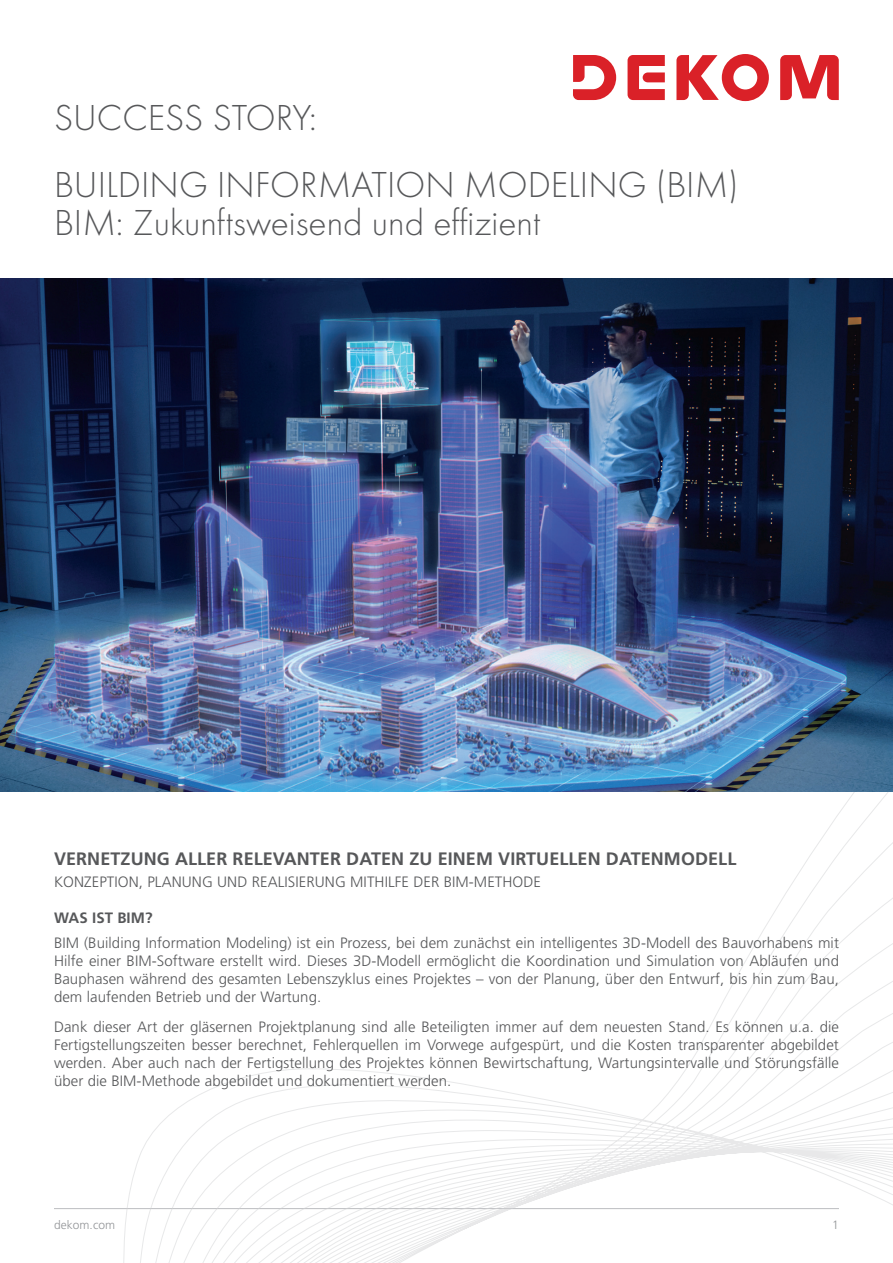
<style>
.page{position:relative;width:893px;height:1263px;background:#fff}
.page>*{position:absolute;margin:0;border:0;box-sizing:border-box;transform-origin:0 0}
.t1{font:300 37.5px/67.5px "Futura T";color:#57585a}
.t2{font:700 18px "Frutiger";letter-spacing:.005em;color:#57585a}
.t3{font:300 15px/18px "Frutiger";letter-spacing:.005em;color:#57585a;text-align:justify}
.t4{font:700 15px "Frutiger";letter-spacing:.005em;color:#57585a}
.t5{font:300 12px "Frutiger";letter-spacing:.005em;color:#939598}
</style>
<div class="page">
<hr style="left:54px;top:1208px;width:785px;height:1px;background:#bcbdc0">
<svg style="left:71px;top:791px;width:822px;height:472px"></svg>
<svg style="left:573px;top:55px;width:43px;height:45px"></svg>
<svg style="left:628px;top:55px;width:37px;height:45px"></svg>
<svg style="left:676px;top:54px;width:93px;height:47px"></svg>
<svg style="left:780px;top:55px;width:59px;height:45px"></svg>
<img style="left:0;top:279px;width:893px;height:512px">
<h1 class="t1" style="left:54px;top:83px;width:686px">SUCCESS STORY:<br>BUILDING INFORMATION MODELING (BIM)</h1>
<h1 class="t1" style="left:54px;top:188px;width:488px">BIM: Zukunftsweisend und effizient</h1>
<p class="t2" style="left:54px;top:848px;width:684px">VERNETZUNG ALLER RELEVANTER DATEN ZU EINEM VIRTUELLEN DATENMODELL</p>
<p class="t3" style="left:54px;top:873px;width:489px">KONZEPTION, PLANUNG UND REALISIERUNG MITHILFE DER BIM-METHODE</p>
<p class="t4" style="left:54px;top:908px;width:100px">WAS IST BIM?</p>
<p class="t3" style="left:54px;top:934px;width:786px">BIM (Building Information Modeling) ist ein Prozess, bei dem zunächst ein intelligentes 3D-Modell des Bauvorhabens mit Hilfe einer BIM-Software erstellt wird. Dieses 3D-Modell ermöglicht die Koordination und Simulation von Abläufen und Bauphasen während des gesamten Lebenszyklus eines Projektes – von der Planung, über den Entwurf, bis hin zum Bau, dem laufenden Betrieb und der Wartung.</p>
<p class="t3" style="left:54px;top:1018px;width:786px">Dank dieser Art der gläsernen Projektplanung sind alle Beteiligten immer auf dem neuesten Stand. Es können u.a. die Fertigstellungszeiten besser berechnet, Fehlerquellen im Vorwege aufgespürt, und die Kosten transparenter abgebildet werden. Aber auch nach der Fertigstellung des Projektes können Bewirtschaftung, Wartungsintervalle und Störungsfälle über die BIM-Methode abgebildet und dokumentiert werden.</p>
<p class="t5" style="left:54px;top:1218px;width:63px">dekom.com</p>
<p class="t5" style="left:832px;top:1218px;width:8px">1</p>
</div>
